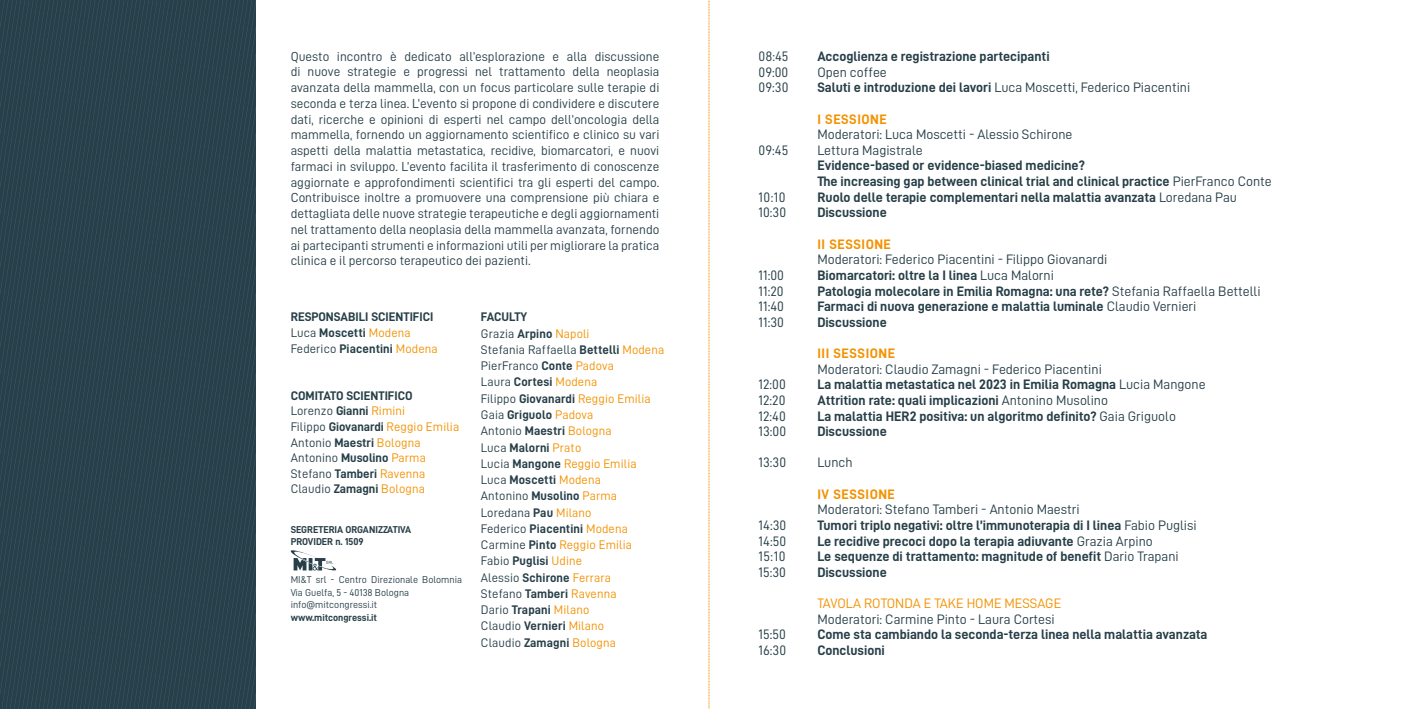
<style>
.page{position:relative;width:1418px;height:709px;background:#fff}
.page>*{position:absolute;margin:0;border:0;box-sizing:border-box;transform-origin:0 0}
.t1{font:13.75px/15.6px "D DIN Bold";color:#273f48}
.t2{font:13.75px "D DIN";color:#273f48}
.t3{font:13.75px "D DIN Bold";letter-spacing:.04em;color:#f39200}
.t4{font:13.75px "D DIN";color:#f39200}
.t5{font:13.12px/15.8px "D DIN";color:#273f48;text-align:justify}
.t6{font:12.5px/15.6px "D DIN Bold";letter-spacing:.01em;color:#273f48}
.t7{font:12.5px/16.2px "D DIN";letter-spacing:.01em;color:#273f48}
.t8{font:12.5px "D DIN";letter-spacing:.01em;color:#f39200}
.t9{font:12.5px "D DIN Bold";letter-spacing:-.015em;color:#273f48}
.t10{font:10px/12.5px "D DIN";color:#273f48}
.t11{font:10px/12.5px "D DIN Bold";color:#273f48}
.s1{font-family:"D DIN"}
.s2{font-family:"D DIN";color:#f39200}
.s3{font-family:"D DIN Bold"}
.s4{color:#f39200}
.s5{color:#273f48}
.s6{font-family:"D DIN Bold";color:#273f48}
</style>
<div class="page">
<svg style="left:708px;top:0;width:1px;height:709px"></svg>
<svg style="left:0;top:0;width:72px;height:709px;background:#28424b"></svg>
<svg style="left:72px;top:0;width:183px;height:709px;background:#28424b"></svg>
<svg style="left:290px;top:550px;width:46px;height:21px"></svg>
<p class="t5" style="left:291px;top:48px;width:370px">Questo incontro è dedicato all’esplorazione e alla discussione di nuove strategie e progressi nel trattamento della neoplasia avanzata della mammella, con un focus particolare sulle terapie di seconda e terza linea. L’evento si propone di condividere e discutere dati, ricerche e opinioni di esperti nel campo dell’oncologia della mammella, fornendo un aggiornamento scientifico e clinico su vari aspetti della malattia metastatica, recidive, biomarcatori, e nuovi farmaci in sviluppo. L’evento facilita il trasferimento di conoscenze aggiornate e approfondimenti scientifici tra gli esperti del campo.<br>Contribuisce inoltre a promuovere una comprensione più chiara e dettagliata delle nuove strategie terapeutiche e degli aggiornamenti nel trattamento della neoplasia della mammella avanzata, fornendo ai partecipanti strumenti e informazioni utili per migliorare la pratica clinica e il percorso terapeutico dei pazienti.</p>
<p class="t6" style="left:291px;top:309px;width:148px">RESPONSABILI SCIENTIFICI<br><span class="s1">Luca</span> Moscetti <span class="s2">Modena<br></span><span class="s1">Federico</span> Piacentini <span class="s2">Modena</span></p>
<p class="t6" style="left:291px;top:387px;width:123px">COMITATO SCIENTIFICO</p>
<p class="t6" style="left:291px;top:403px;width:170px"><span class="s1">Lorenzo</span> Gianni <span class="s2">Rimini<br></span><span class="s1">Filippo</span> Giovanardi <span class="s2">Reggio Emilia<br></span><span class="s1">Antonio</span> Maestri <span class="s2">Bologna<br></span><span class="s1">Antonino</span> Musolino <span class="s2">Parma<br></span><span class="s1">Stefano</span> Tamberi <span class="s2">Ravenna<br></span><span class="s1">Claudio</span> Zamagni <span class="s2">Bologna</span></p>
<p class="t11" style="left:291px;top:523px;width:122px">SEGRETERIA ORGANIZZATIVA<br>PROVIDER n. 1509</p>
<p class="t10" style="left:291px;top:573px;width:173px">MI&amp;T srl - Centro Direzionale Bolomnia<br>Via Guelfa, 5 - 40138 Bologna info@mitcongressi.it</p>
<p class="t11" style="left:291px;top:610px;width:88px">www.mitcongressi.it</p>
<p class="t9" style="left:481px;top:310px;width:48px">FACULTY</p>
<p class="t7" style="left:481px;top:325px;width:185px">Grazia <span class="s3">Arpino</span> <span class="s4">Napoli<br></span>Stefania Raffaella <span class="s3">Bettelli</span> <span class="s4">Modena<br></span>PierFranco <span class="s3">Conte</span> <span class="s4">Padova</span></p>
<p class="t6" style="left:481px;top:374px;width:118px"><span class="s1">Laura</span> Cortesi <span class="s2">Modena</span></p>
<p class="t8" style="left:481px;top:391px;width:171px"><span class="s5">Filippo</span> <span class="s6">Giovanardi</span> Reggio Emilia</p>
<p class="t6" style="left:481px;top:406px;width:114px"><span class="s1">Gaia</span> Griguolo <span class="s2">Padova</span></p>
<p class="t7" style="left:481px;top:422px;width:132px">Antonio <span class="s3">Maestri</span> <span class="s4">Bologna</span></p>
<p class="t6" style="left:481px;top:439px;width:102px"><span class="s1">Luca</span> Malorni <span class="s2">Prato</span></p>
<p class="t8" style="left:481px;top:456px;width:157px"><span class="s5">Lucia</span> <span class="s6">Mangone</span> Reggio Emilia</p>
<p class="t6" style="left:481px;top:471px;width:121px"><span class="s1">Luca</span> Moscetti <span class="s2">Modena</span></p>
<p class="t7" style="left:481px;top:487px;width:138px">Antonino <span class="s3">Musolino</span> <span class="s4">Parma<br></span>Loredana <span class="s3">Pau</span> <span class="s4">Milano</span></p>
<p class="t6" style="left:481px;top:520px;width:148px"><span class="s1">Federico</span> Piacentini <span class="s2">Modena</span></p>
<p class="t8" style="left:481px;top:538px;width:152px"><span class="s5">Carmine</span> <span class="s6">Pinto</span> Reggio Emilia</p>
<p class="t6" style="left:481px;top:552px;width:132px;line-height:16.2px"><span class="s1">Fabio</span> Puglisi <span class="s2">Udine<br></span><span class="s1">Alessio</span> Schirone <span class="s2">Ferrara</span></p>
<p class="t7" style="left:481px;top:585px;width:137px">Stefano <span class="s3">Tamberi</span> <span class="s4">Ravenna</span></p>
<p class="t6" style="left:481px;top:601px;width:125px;line-height:16.2px"><span class="s1">Dario</span> Trapani <span class="s2">Milano<br></span><span class="s1">Claudio</span> Vernieri <span class="s2">Milano</span></p>
<p class="t7" style="left:481px;top:634px;width:137px">Claudio <span class="s3">Zamagni</span> <span class="s4">Bologna</span></p>
<p class="t2" style="left:758px;top:49px;width:32px">08:45</p>
<p class="t1" style="left:817px;top:48px;width:234px">Accoglienza e registrazione partecipanti</p>
<p class="t2" style="left:758px;top:64px;width:31px">09:00</p>
<p class="t2" style="left:817px;top:64px;width:71px">Open coffee</p>
<p class="t2" style="left:758px;top:80px;width:31px">09:30</p>
<p class="t2" style="left:817px;top:80px;width:374px"><span class="s3">Saluti e introduzione dei lavori</span> Luca Moscetti, Federico Piacentini</p>
<p class="t3" style="left:817px;top:111px;width:71px">I SESSIONE</p>
<p class="t2" style="left:817px;top:127px;width:256px">Moderatori: Luca Moscetti - Alessio Schirone</p>
<p class="t2" style="left:758px;top:143px;width:31px">09:45</p>
<p class="t2" style="left:817px;top:143px;width:107px">Lettura Magistrale</p>
<p class="t1" style="left:817px;top:158px;width:456px">Evidence-based or evidence-biased medicine?<br>The increasing gap between clinical trial and clinical practice <span class="s1">PierFranco Conte</span></p>
<p class="t2" style="left:758px;top:189px;width:28px">10:10</p>
<p class="t1" style="left:817px;top:189px;width:421px">Ruolo delle terapie complementari nella malattia avanzata <span class="s1">Loredana Pau</span></p>
<p class="t2" style="left:758px;top:205px;width:29px">10:30</p>
<p class="t1" style="left:817px;top:204px;width:71px">Discussione</p>
<p class="t3" style="left:817px;top:236px;width:75px">II SESSIONE</p>
<p class="t2" style="left:817px;top:252px;width:291px">Moderatori: Federico Piacentini - Filippo Giovanardi</p>
<p class="t2" style="left:758px;top:268px;width:27px">11:00</p>
<p class="t1" style="left:817px;top:267px;width:238px">Biomarcatori: oltre la I linea <span class="s1">Luca Malorni</span></p>
<p class="t2" style="left:758px;top:283px;width:26px">11:20</p>
<p class="t1" style="left:817px;top:283px;width:444px">Patologia molecolare in Emilia Romagna: una rete? <span class="s1">Stefania Raffaella Bettelli</span></p>
<p class="t2" style="left:758px;top:299px;width:27px">11:40</p>
<p class="t1" style="left:817px;top:298px;width:380px">Farmaci di nuova generazione e malattia luminale <span class="s1">Claudio Vernieri</span></p>
<p class="t2" style="left:758px;top:314px;width:27px">11:30</p>
<p class="t1" style="left:817px;top:314px;width:71px">Discussione</p>
<p class="t3" style="left:817px;top:346px;width:79px">III SESSIONE</p>
<p class="t2" style="left:817px;top:361px;width:286px">Moderatori: Claudio Zamagni - Federico Piacentini</p>
<p class="t2" style="left:758px;top:377px;width:29px">12:00</p>
<p class="t1" style="left:817px;top:376px;width:390px">La malattia metastatica nel 2023 in Emilia Romagna <span class="s1">Lucia Mangone</span></p>
<p class="t2" style="left:758px;top:392px;width:28px">12:20</p>
<p class="t1" style="left:817px;top:392px;width:292px">Attrition rate: quali implicazioni <span class="s1">Antonino Musolino</span></p>
<p class="t2" style="left:758px;top:408px;width:29px">12:40</p>
<p class="t1" style="left:817px;top:408px;width:360px">La malattia HER2 positiva: un algoritmo definito? <span class="s1">Gaia Griguolo</span></p>
<p class="t2" style="left:758px;top:424px;width:29px">13:00</p>
<p class="t1" style="left:817px;top:423px;width:71px">Discussione</p>
<p class="t2" style="left:758px;top:455px;width:29px">13:30</p>
<p class="t2" style="left:817px;top:455px;width:37px">Lunch</p>
<p class="t3" style="left:817px;top:486px;width:79px">IV SESSIONE</p>
<p class="t2" style="left:817px;top:502px;width:264px">Moderatori: Stefano Tamberi - Antonio Maestri</p>
<p class="t2" style="left:758px;top:517px;width:29px">14:30</p>
<p class="t1" style="left:817px;top:517px;width:381px">Tumori triplo negativi: oltre l’immunoterapia di I linea <span class="s1">Fabio Puglisi</span></p>
<p class="t2" style="left:758px;top:533px;width:29px">14:50</p>
<p class="t1" style="left:817px;top:532px;width:337px">Le recidive precoci dopo la terapia adiuvante <span class="s1">Grazia Arpino</span></p>
<p class="t2" style="left:758px;top:549px;width:28px">15:10</p>
<p class="t1" style="left:817px;top:548px;width:363px">Le sequenze di trattamento: magnitude of benefit <span class="s1">Dario Trapani</span></p>
<p class="t2" style="left:758px;top:564px;width:29px">15:30</p>
<p class="t1" style="left:817px;top:564px;width:71px">Discussione</p>
<p class="t4" style="left:817px;top:596px;width:245px">TAVOLA ROTONDA E TAKE HOME MESSAGE</p>
<p class="t2" style="left:817px;top:611px;width:239px">Moderatori: Carmine Pinto - Laura Cortesi</p>
<p class="t2" style="left:758px;top:627px;width:29px">15:50</p>
<p class="t1" style="left:817px;top:626px;width:391px">Come sta cambiando la seconda-terza linea nella malattia avanzata</p>
<p class="t2" style="left:758px;top:642px;width:29px">16:30</p>
<p class="t1" style="left:817px;top:642px;width:69px">Conclusioni</p>
</div>
